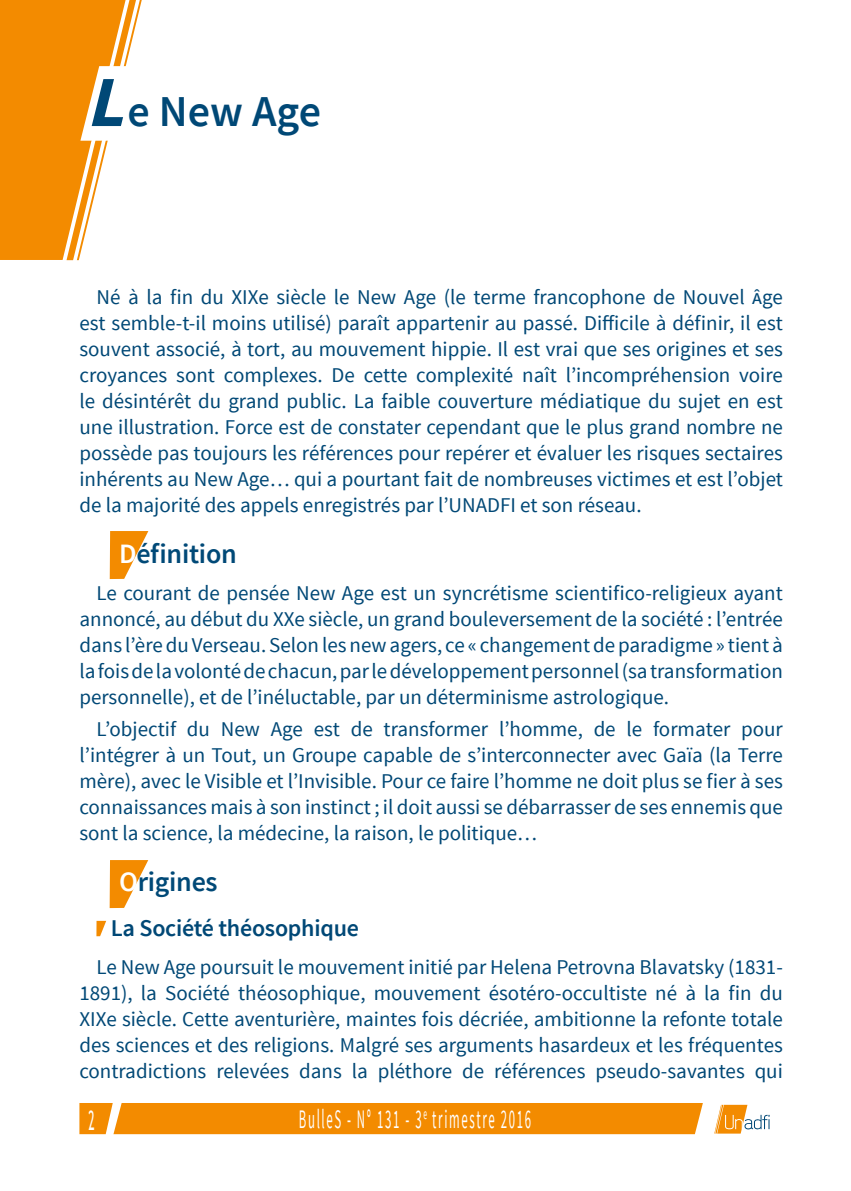
<style>
.page{position:relative;width:851px;height:1191px;background:#fff}
.page>*{position:absolute;margin:0;border:0;box-sizing:border-box;transform-origin:0 0}
.t1{font:600 44px "Source Sans Pro";color:#004876}
.t2{font:600 28px "Source Sans Pro";letter-spacing:-.01em;color:#004977}
.t3{font:26.8px "Source Sans Pro";letter-spacing:.13em;color:#fff;scale:.48 1}
.t4{font:26.8px "Trebuchet MS";color:#fff;scale:.45 1}
.t5{font:600 24px "Source Sans Pro";letter-spacing:-.01em;color:#004876}
.t6{font:21px/26px "Source Sans Pro";color:#004876;text-align:justify}
.s1{font-weight:700;font-style:italic;font-size:72px}
.s2{color:#fff}
</style>
<div class="page">
<svg style="left:110px;top:860px;width:38px;height:48px"></svg>
<div style="left:79px;top:1103px;width:623px;height:31px;background:#f38b00"></div>
<svg style="left:714px;top:1104px;width:55px;height:29px"></svg>
<svg style="left:110px;top:531px;width:38px;height:48px"></svg>
<svg style="left:0;top:0;width:142px;height:260px"></svg>
<svg style="left:80px;top:66px;width:62px;height:75px"></svg>
<svg style="left:96px;top:921px;width:10px;height:15px"></svg>
<h1 class="t1" style="left:86px;top:83px;width:236px"><span class="s1">L</span>e New Age</h1>
<p class="t6" style="left:79px;top:284px;width:705px;text-indent:17px">Né à la fin du XIXe siècle le New Age (le terme francophone de Nouvel Âge est semble-t-il moins utilisé) paraît appartenir au passé. Difficile à définir, il est souvent associé, à tort, au mouvement hippie. Il est vrai que ses origines et ses croyances sont complexes. De cette complexité naît l’incompréhension voire le désintérêt du grand public. La faible couverture médiatique du sujet en est une illustration. Force est de constater cependant que le plus grand nombre ne possède pas toujours les références pour repérer et évaluer les risques sectaires inhérents au New Age… qui a pourtant fait de nombreuses victimes et est l’objet de la majorité des appels enregistrés par l’UNADFI et son réseau.</p>
<h2 class="t2" style="left:119px;top:536px;width:119px"><span class="s2">D</span>éfinition</h2>
<p class="t6" style="left:79px;top:580px;width:705px;text-indent:17px">Le courant de pensée New Age est un syncrétisme scientifico-religieux ayant annoncé, au début du XXe siècle, un grand bouleversement de la société : l’entrée dans l’ère du Verseau. Selon les new agers, ce « changement de paradigme » tient à la fois de la volonté de chacun, par le développement personnel (sa transformation personnelle), et de l’inéluctable, par un déterminisme astrologique.</p>
<p class="t6" style="left:79px;top:716px;width:705px;text-indent:17px">L’objectif du New Age est de transformer l’homme, de le formater pour l’intégrer à un Tout, un Groupe capable de s’interconnecter avec Gaïa (la Terre mère), avec le Visible et l’Invisible. Pour ce faire l’homme ne doit plus se fier à ses connaissances mais à son instinct ; il doit aussi se débarrasser de ses ennemis que sont la science, la médecine, la raison, le politique…</p>
<h2 class="t2" style="left:119px;top:864px;width:100px"><span class="s2">O</span>rigines</h2>
<p class="t5" style="left:111px;top:913px;width:250px">La Société théosophique</p>
<p class="t6" style="left:79px;top:954px;width:705px;text-indent:17px">Le New Age poursuit le mouvement initié par Helena Petrovna Blavatsky (1831- 1891), la Société théosophique, mouvement ésotéro-occultiste né à la fin du XIXe siècle. Cette aventurière, maintes fois décriée, ambitionne la refonte totale des sciences et des religions. Malgré ses arguments hasardeux et les fréquentes contradictions relevées dans la pléthore de références pseudo-savantes qui</p>
<p class="t4" style="left:89px;top:1104px;width:15px">2</p>
<p class="t3" style="left:299px;top:1102px;width:485px">BulleS - N° 131 - 3<sup>e</sup> trimestre 2016</p>
</div>
